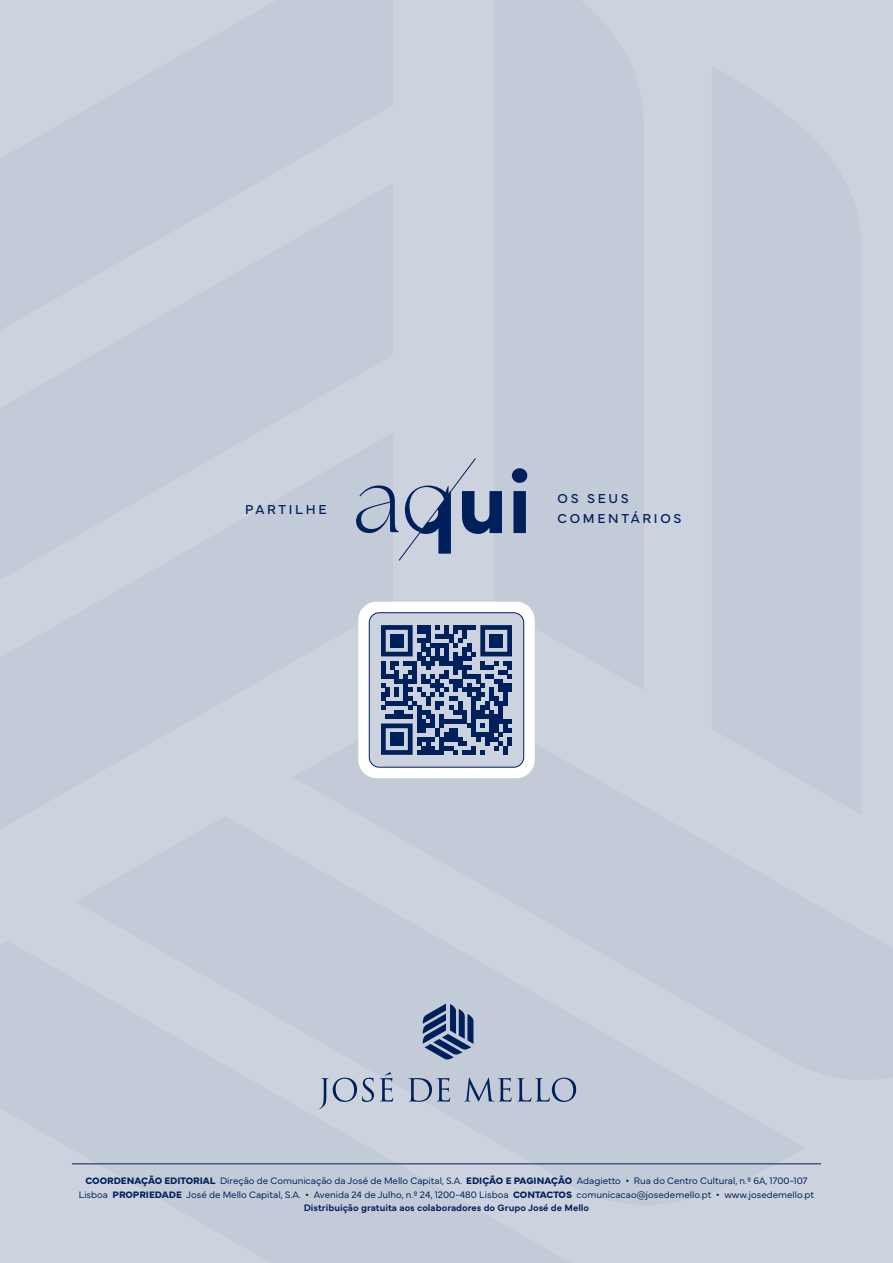
<style>
.page{position:relative;width:893px;height:1263px;background:#c4cbd8}
.page>*{position:absolute;margin:0;border:0;box-sizing:border-box;transform-origin:0 0}
.t1{font:300 92.1px "The Seasons";color:#00205c}
.t2{font:700 89.85px "Sofia Pro";color:#00205c}
.t3{font:13.5px/19.5px "Mundial";letter-spacing:.2em;color:#00205c}
.t4{font:300 9.75px/13.5px "Mundial";color:#00205c;text-align:center}
.s1{font-weight:700}
.s2{font-weight:600}
</style>
<div class="page">
<svg style="left:423px;top:1003px;width:50px;height:56px"></svg>
<svg style="left:319px;top:1072px;width:74px;height:37px"></svg>
<svg style="left:408px;top:1078px;width:42px;height:24px"></svg>
<svg style="left:464px;top:1078px;width:112px;height:24px"></svg>
<svg style="left:398px;top:458px;width:78px;height:103px"></svg>
<div style="left:358px;top:602px;width:177px;height:176px;background:#fff;border-radius:18px"></div>
<div style="left:369px;top:613px;width:155px;height:154px;background:#ccd2de;border-radius:10px"></div>
<div style="left:369px;top:612px;width:155px;height:155px;border:1px solid #00205c;border-radius:10px"></div>
<svg style="left:381px;top:625px;width:131px;height:130px"></svg>
<div style="left:390px;top:634px;width:14px;height:13px;background:#00205c"></div>
<div style="left:489px;top:634px;width:14px;height:13px;background:#00205c"></div>
<div style="left:390px;top:732px;width:14px;height:14px;background:#00205c"></div>
<hr style="left:72px;top:1163px;width:749px;height:1px;background:#00205c">
<h3 class="t3" style="left:245px;top:498px;width:83px">PARTILHE</h3>
<h2 class="t2" style="left:343px;top:433px;width:190px">A i</h2>
<h1 class="t1" style="left:352px;top:440px;width:156px">aqu</h1>
<h3 class="t3" style="left:558px;top:488px;width:125px">OS SEUS<br>COMENTÁRIOS</h3>
<p class="t4" style="left:79px;top:1173px;width:737px"><span class="s1">COORDENAÇÃO EDITORIAL</span> Direção de Comunicação da José de Mello Capital, S.A. <span class="s1">EDIÇÃO E PAGINAÇÃO</span> Adagietto <span class="s2">•</span> Rua do Centro Cultural, n.º 6A, 1700-107<br>Lisboa <span class="s1">PROPRIEDADE</span> José de Mello Capital, S.A. <span class="s2">•</span> Avenida 24 de Julho, n.º 24, 1200-480 Lisboa <span class="s1">CONTACTOS</span> comunicacao@josedemello.pt <span class="s2">•</span> www.josedemello.pt<br><span class="s2">Distribuição gratuita aos colaboradores do Grupo José de Mello</span></p>
</div>
